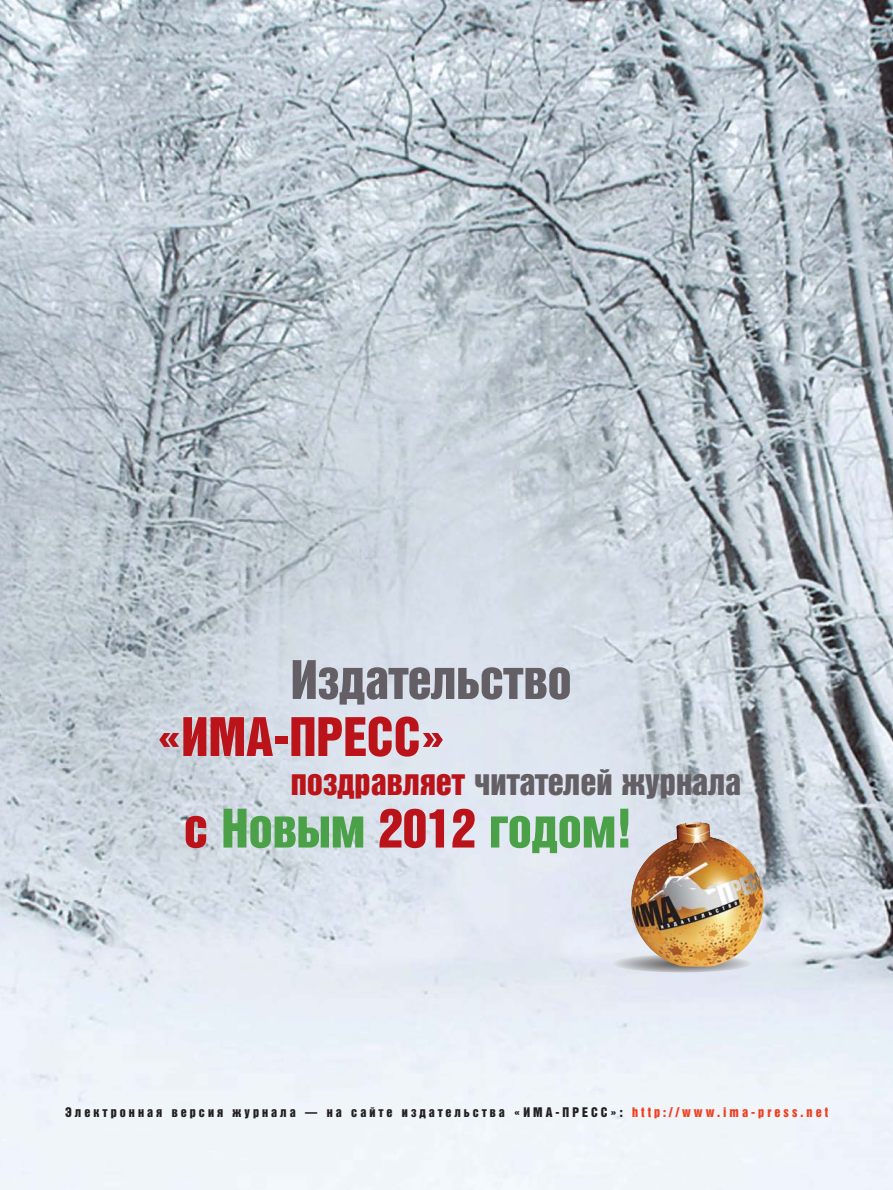
<style>
.page{position:relative;width:893px;height:1190px;background:#fff}
.page>*{position:absolute;margin:0;border:0;box-sizing:border-box;transform-origin:0 0}
.t1{font:54px "Bastion Kontrast";color:#4aa147}
.t2{font:54px "Bastion Kontrast";color:#645f65}
.t3{font:54px "Bastion Kontrast";color:#ba1319}
.t4{font:36px "Bastion Kontrast";color:#645f65}
.t5{font:13.5px "Bastion Kontrast";letter-spacing:.225em;color:#231f20}
.s1{color:#ba1319}
.s2{color:#ef4023}
</style>
<div class="page">
<img style="left:0;top:0;width:892px;height:1190px">
<svg style="left:610px;top:954px;width:142px;height:18px"></svg>
<img style="left:630px;top:818px;width:134px;height:148px">
<h1 class="t2" style="left:291px;top:660px;width:282px">Издательство</h1>
<h1 class="t3" style="left:157px;top:717px;width:289px">«ИМА-ПРЕСС»</h1>
<h2 class="t4" style="left:291px;top:769px;width:452px"><span class="s1">поздравляет</span> читателей журнала</h2>
<h1 class="t1" style="left:184px;top:809px;width:450px"><span class="s1">с</span> Новым <span class="s1">2012</span> годом!</h1>
<p class="t5" style="left:65px;top:1107px;width:764px">Электронная версия журнала — на сайте издательства «ИМА-ПРЕСС»: <span class="s2">http://www.ima-press.net</span></p>
</div>
